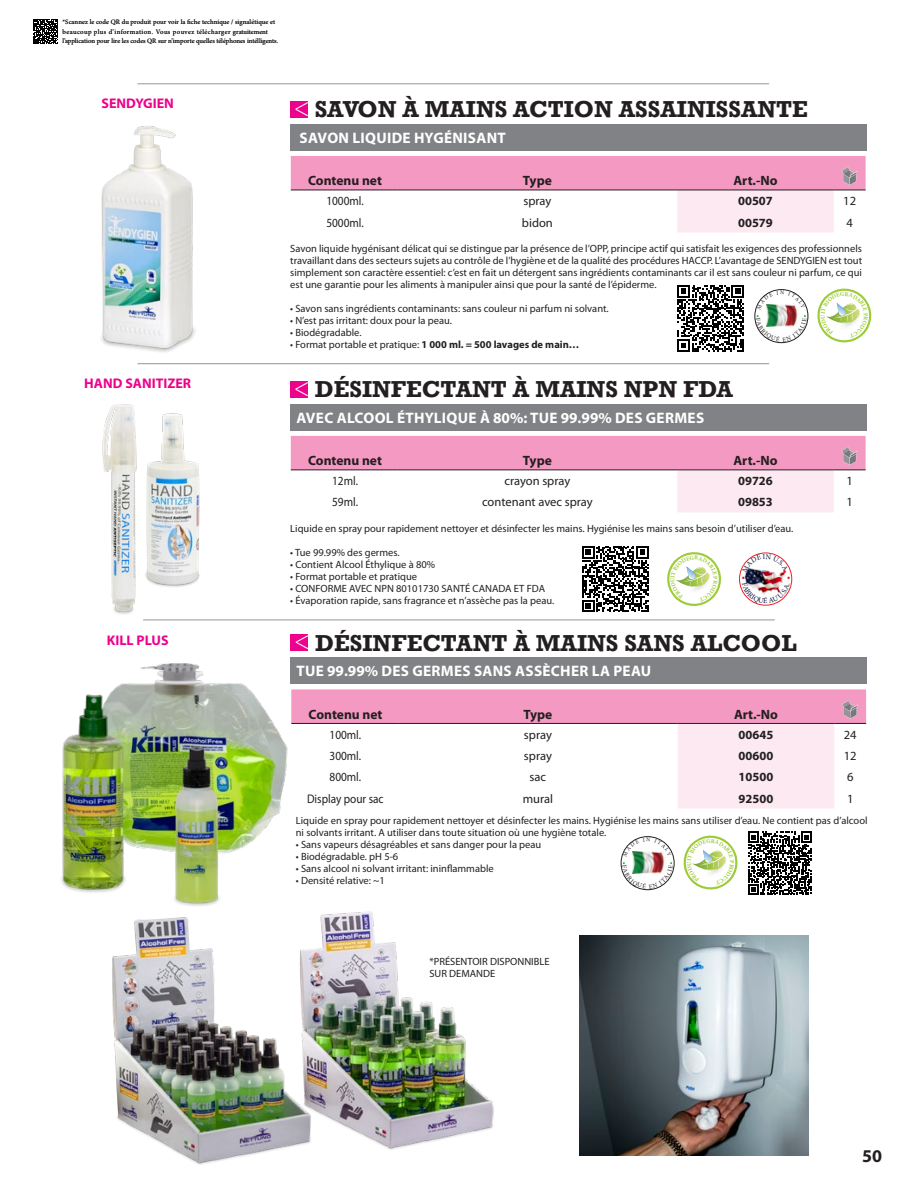
<style>
.page{position:relative;width:918px;height:1188px;background:#fff}
.page>*{position:absolute;margin:0;border:0;box-sizing:border-box;transform-origin:0 0}
.Body{font:300 27px "Myriad Pro";color:#fff}
.Titel{font:700 23.7px "Rockwell";color:#231f20}
.t1{font:700 18px "Myriad Pro";color:#231f20}
.Subtitel{font:700 15.15px "Myriad Pro";letter-spacing:.02em;color:#fff}
.t2{font:700 13.95px "Myriad Pro";color:#ed028c}
.t3{font:700 13.5px "Myriad Pro";color:#231f20}
.t4{font:12.45px "Myriad Pro";color:#231f20}
.t5{font:12.45px "Myriad Pro";color:#231f20;scale:.9 1}
.t6{font:700 12.45px "Myriad Pro";color:#231f20}
.t7{font:10.5px/12px "Myriad Pro";color:#231f20}
.t8{font:6.75px "Minion Pro";letter-spacing:.005em;color:#231f20}
.t9{font:6.75px "Minion Pro";letter-spacing:.05em;color:#231f20}
.s1{font-weight:700}
</style>
<div class="page">
<svg style="left:33px;top:19px;width:25px;height:25px"></svg>
<div style="left:291px;top:657px;width:576px;height:27px;background:#808285"></div>
<div style="left:291px;top:634px;width:17px;height:17px;background:#ed028c"></div>
<svg style="left:300px;top:689px;width:566px;height:119px"></svg>
<hr style="left:143px;top:620px;width:632px;height:1px;background:#939598">
<hr style="left:138px;top:363px;width:631px;height:1px;background:#939598">
<img style="left:102px;top:404px;width:34px;height:210px">
<img style="left:134px;top:411px;width:66px;height:182px">
<div style="left:290px;top:404px;width:577px;height:26px;background:#808285"></div>
<div style="left:290px;top:381px;width:18px;height:16px;background:#ed028c"></div>
<svg style="left:291px;top:436px;width:575px;height:76px"></svg>
<hr style="left:138px;top:83px;width:631px;height:1px;background:#939598">
<div style="left:290px;top:124px;width:577px;height:26px;background:#808285"></div>
<div style="left:290px;top:101px;width:18px;height:16px;background:#ed028c"></div>
<svg style="left:291px;top:156px;width:575px;height:76px"></svg>
<img style="left:324px;top:911px;width:170px;height:239px">
<img style="left:112px;top:914px;width:212px;height:251px">
<svg style="left:582px;top:546px;width:67px;height:66px"></svg>
<div style="left:746px;top:830px;width:68px;height:66px;background:linear-gradient(to bottom,#fff,#fff)"></div>
<svg style="left:748px;top:832px;width:64px;height:63px"></svg>
<svg style="left:677px;top:285px;width:67px;height:66px"></svg>
<div style="left:755px;top:289px;width:53px;height:54px;border:1px solid #231f20;border-radius:50%"></div>
<div style="left:621px;top:836px;width:54px;height:54px;border:1px solid #231f20;border-radius:50%"></div>
<div style="left:739px;top:553px;width:53px;height:53px;border:1px solid #ee1f23;border-radius:50%"></div>
<img style="left:579px;top:936px;width:230px;height:220px">
<img style="left:61px;top:657px;width:239px;height:249px">
<img style="left:101px;top:125px;width:94px;height:227px">
<svg style="left:817px;top:288px;width:55px;height:55px"></svg>
<svg style="left:756px;top:291px;width:51px;height:51px"></svg>
<svg style="left:683px;top:835px;width:55px;height:55px"></svg>
<svg style="left:622px;top:838px;width:51px;height:51px"></svg>
<svg style="left:667px;top:552px;width:54px;height:54px"></svg>
<svg style="left:742px;top:554px;width:48px;height:49px"></svg>
<p class="t8" style="left:62px;top:18px;width:214px">*Scannez le code QR du produit pour voir la fiche technique / signalétique et</p>
<p class="t9" style="left:62px;top:27px;width:207px">beaucoup plus d’information. Vous pouvez télécharger gratuitement</p>
<p class="t8" style="left:62px;top:36px;width:217px">l’application pour lire les codes QR sur n’importe quelles téléphones intélligents.</p>
<p class="t2" style="left:102px;top:95px;width:74px">SENDYGIEN</p>
<p class="Titel" style="left:315px;top:95px;width:495px">SAVON À MAINS ACTION ASSAINISSANTE</p>
<p class="Body" style="left:310px;top:126px;width:18px;rotate:-180deg">&gt;</p>
<p class="Subtitel" style="left:300px;top:128px;width:208px">SAVON LIQUIDE HYGÉNISANT</p>
<p class="t3" style="left:308px;top:172px;width:75px">Contenu net</p>
<p class="t3" style="left:523px;top:172px;width:30px">Type</p>
<p class="t3" style="left:734px;top:172px;width:45px">Art.-No</p>
<p class="t5" style="left:326px;top:193px;width:43px">1000ml.</p>
<p class="t4" style="left:523px;top:193px;width:29px">spray</p>
<p class="t6" style="left:738px;top:193px;width:36px">00507</p>
<p class="t4" style="left:843px;top:193px;width:14px">12</p>
<p class="t5" style="left:326px;top:215px;width:43px">5000ml.</p>
<p class="t4" style="left:522px;top:215px;width:32px">bidon</p>
<p class="t6" style="left:738px;top:214px;width:36px">00579</p>
<p class="t4" style="left:846px;top:215px;width:8px">4</p>
<p class="t7" style="left:290px;top:242px;width:573px;text-align:justify">Savon liquide hygénisant délicat qui se distingue par la présence de l’OPP, principe actif qui satisfait les exigences des professionnels travaillant dans des secteurs sujets au contrôle de l’hygiène et de la qualité des procédures HACCP. L’avantage de SENDYGIEN est tout simplement son caractère essentiel: c’est en fait un détergent sans ingrédients contaminants car il est sans couleur ni parfum, ce qui est une garantie pour les aliments à manipuler ainsi que pour la santé de l’épiderme.</p>
<p class="t7" style="left:290px;top:302px;width:320px">• Savon sans ingrédients contaminants: sans couleur ni parfum ni solvant.</p>
<p class="t7" style="left:290px;top:314px;width:163px">• N’est pas irritant: doux pour la peau.</p>
<p class="t7" style="left:290px;top:326px;width:73px">• Biodégradable.</p>
<p class="t7" style="left:290px;top:338px;width:291px">• Format portable et pratique: <span class="s1">1 000 ml. = 500 lavages de main…</span></p>
<p class="t2" style="left:84px;top:374px;width:108px">HAND SANITIZER</p>
<p class="Titel" style="left:315px;top:375px;width:420px">DÉSINFECTANT À MAINS NPN FDA</p>
<p class="Body" style="left:310px;top:406px;width:18px;rotate:-180deg">&gt;</p>
<p class="Subtitel" style="left:297px;top:408px;width:409px">AVEC ALCOOL ÉTHYLIQUE À 80%: TUE 99.99% DES GERMES</p>
<p class="t3" style="left:308px;top:452px;width:75px">Contenu net</p>
<p class="t3" style="left:523px;top:452px;width:30px">Type</p>
<p class="t3" style="left:734px;top:452px;width:45px">Art.-No</p>
<p class="t5" style="left:332px;top:473px;width:30px">12ml.</p>
<p class="t4" style="left:505px;top:473px;width:67px">crayon spray</p>
<p class="t6" style="left:738px;top:473px;width:36px">09726</p>
<p class="t4" style="left:846px;top:473px;width:8px">1</p>
<p class="t5" style="left:332px;top:495px;width:30px">59ml.</p>
<p class="t4" style="left:482px;top:495px;width:112px">contenant avec spray</p>
<p class="t6" style="left:738px;top:494px;width:36px">09853</p>
<p class="t4" style="left:846px;top:495px;width:8px">1</p>
<p class="t7" style="left:290px;top:522px;width:505px">Liquide en spray pour rapidement nettoyer et désinfecter les mains. Hygiénise les mains sans besoin d’utiliser d’eau.</p>
<p class="t7" style="left:290px;top:546px;width:111px">• Tue 99.99% des germes.</p>
<p class="t7" style="left:290px;top:558px;width:146px">• Contient Alcool Éthylique à 80%</p>
<p class="t7" style="left:290px;top:570px;width:128px">• Format portable et pratique</p>
<p class="t7" style="left:290px;top:582px;width:256px">• CONFORME AVEC NPN 80101730 SANTÉ CANADA ET FDA</p>
<p class="t7" style="left:290px;top:594px;width:266px">• Évaporation rapide, sans fragrance et n’assèche pas la peau.</p>
<p class="t2" style="left:107px;top:631px;width:63px">KILL PLUS</p>
<p class="Titel" style="left:315px;top:628px;width:483px">DÉSINFECTANT À MAINS SANS ALCOOL</p>
<p class="Body" style="left:310px;top:659px;width:18px;rotate:-180deg">&gt;</p>
<p class="Subtitel" style="left:296px;top:661px;width:356px">TUE 99.99% DES GERMES SANS ASSÈCHER LA PEAU</p>
<p class="t3" style="left:309px;top:706px;width:75px">Contenu net</p>
<p class="t3" style="left:523px;top:706px;width:30px">Type</p>
<p class="t3" style="left:734px;top:706px;width:45px">Art.-No</p>
<p class="t5" style="left:330px;top:727px;width:37px">100ml.</p>
<p class="t4" style="left:524px;top:727px;width:29px">spray</p>
<p class="t6" style="left:739px;top:726px;width:36px">00645</p>
<p class="t4" style="left:844px;top:727px;width:14px">24</p>
<p class="t5" style="left:330px;top:748px;width:37px">300ml.</p>
<p class="t4" style="left:524px;top:748px;width:29px">spray</p>
<p class="t6" style="left:739px;top:748px;width:36px">00600</p>
<p class="t4" style="left:844px;top:748px;width:14px">12</p>
<p class="t5" style="left:330px;top:769px;width:37px">800ml.</p>
<p class="t4" style="left:530px;top:769px;width:18px">sac</p>
<p class="t6" style="left:739px;top:769px;width:36px">10500</p>
<p class="t4" style="left:847px;top:769px;width:8px">6</p>
<p class="t5" style="left:307px;top:791px;width:87px">Display pour sac</p>
<p class="t4" style="left:523px;top:791px;width:32px">mural</p>
<p class="t6" style="left:739px;top:790px;width:36px">92500</p>
<p class="t4" style="left:847px;top:791px;width:8px">1</p>
<p class="t7" style="left:296px;top:815px;width:573px">Liquide en spray pour rapidement nettoyer et désinfecter les mains. Hygiénise les mains sans utiliser d’eau. Ne contient pas d’alcool ni solvants irritant. A utiliser dans toute situation où une hygiène totale.</p>
<p class="t7" style="left:296px;top:839px;width:247px">• Sans vapeurs désagréables et sans danger pour la peau</p>
<p class="t7" style="left:296px;top:851px;width:104px">• Biodégradable. pH 5-6</p>
<p class="t7" style="left:296px;top:863px;width:200px">• Sans alcool ni solvant irritant: ininflammable</p>
<p class="t7" style="left:296px;top:875px;width:91px">• Densité relative: ~1</p>
<p class="t7" style="left:429px;top:955px;width:122px;line-height:12.6px">*PRÉSENTOIR DISPONNIBLE<br>SUR DEMANDE</p>
<p class="t1" style="left:862px;top:1145px;width:21px">50</p>
</div>
